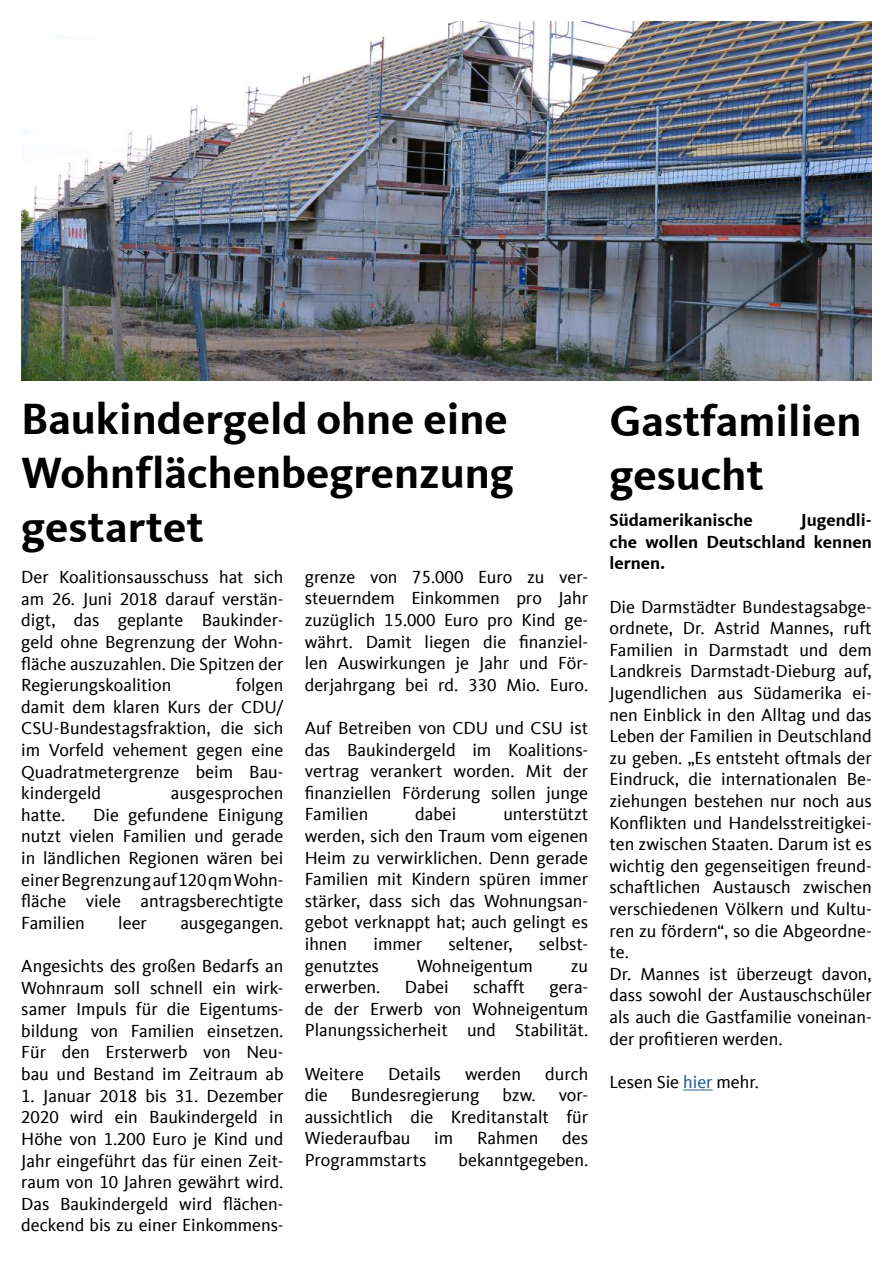
<style>
.page{position:relative;width:893px;height:1263px;background:#fff}
.page>*{position:absolute;margin:0;border:0;box-sizing:border-box;transform-origin:0 0}
.t1{font:700 45px/54px "CDU Kievit Tab";color:#000}
.t2{font:18px/21.6px "CDU Kievit Tab";color:#000;text-align:justify}
.t3{font:700 18px/21.6px "CDU Kievit Tab";color:#000;text-align:justify}
.s1{color:#275b9b}
</style>
<div class="page">
<img style="left:21px;top:21px;width:851px;height:360px">
<hr style="left:683px;top:1090px;width:30px;height:1px;background:#275b9b">
<h1 class="t1" style="left:21px;top:392px;width:494px">Baukindergeld ohne eine<br>Wohnflächenbegrenzung gestartet</h1>
<p class="t2" style="left:21px;top:567px;width:264px">Der Koalitionsausschuss hat sich am 26. Juni 2018 darauf verstän&shy;digt, das geplante Baukinder&shy;geld ohne Begrenzung der Wohn&shy;fläche auszuzahlen. Die Spitzen der Regierungskoalition</p>
<p class="t2" style="left:305px;top:566px;width:285px">grenze von 75.000 Euro zu ver&shy;steuerndem Einkommen pro Jahr zuzüglich 15.000 Euro pro Kind ge&shy;währt. Damit liegen die finanziel&shy;len Auswirkungen je Jahr und För&shy;derjahrgang bei rd. 330 Mio. Euro.</p>
<p class="t2" style="left:305px;top:717px;width:285px">Auf Betreiben von CDU und CSU ist das Baukindergeld im Koalitions&shy;vertrag verankert worden. Mit der finanziellen Förderung sollen junge Familien</p>
<p class="t2" style="left:21px;top:675px;width:264px;text-indent:215px">folgen damit dem klaren Kurs der CDU/ CSU-Bundestagsfraktion, die sich im Vorfeld vehement gegen eine Quadratmetergrenze beim Bau&shy;kindergeld</p>
<p class="t2" style="left:171px;top:783px;width:114px">ausgesprochen</p>
<p class="t2" style="left:415px;top:804px;width:43px">dabei</p>
<p class="t2" style="left:21px;top:804px;width:264px;text-indent:72px">Die gefundene Einigung nutzt vielen Familien und gerade in ländlichen Regionen wären bei einer Begrenzung auf 120 qm Wohn&shy;fläche viele antragsberechtigte Familien</p>
<p class="t2" style="left:21px;top:804px;width:45px">hatte.</p>
<p class="t2" style="left:305px;top:804px;width:285px;text-indent:199px">unterstützt werden, sich den Traum vom eigenen Heim zu verwirklichen. Denn gerade Familien mit Kindern spüren immer stärker, dass sich das Wohnungsan&shy;gebot verknappt hat; auch gelingt es ihnen</p>
<p class="t2" style="left:118px;top:912px;width:30px">leer</p>
<p class="t2" style="left:180px;top:912px;width:105px">ausgegangen.</p>
<p class="t2" style="left:21px;top:955px;width:264px">Angesichts des großen Bedarfs an Wohnraum soll schnell ein wirk&shy;samer Impuls für die Eigentums&shy;bildung von Familien einsetzen.<br>Für den Ersterwerb von Neu&shy;bau und Bestand im Zeitraum ab</p>
<p class="t2" style="left:21px;top:1085px;width:264px">1. Januar 2018 bis 31. Dezember 2020 wird ein Baukindergeld in Höhe von 1.200 Euro je Kind und Jahr eingeführt das für einen Zeit&shy;raum von 10 Jahren gewährt wird.<br>Das Baukindergeld wird flächen&shy;deckend bis zu einer Einkommens-</p>
<p class="t2" style="left:373px;top:933px;width:50px">immer</p>
<p class="t2" style="left:448px;top:933px;width:66px">seltener,</p>
<p class="t2" style="left:539px;top:933px;width:51px">selbst-</p>
<p class="t2" style="left:305px;top:955px;width:76px">genutztes</p>
<p class="t2" style="left:417px;top:955px;width:117px">Wohneigentum</p>
<p class="t2" style="left:571px;top:955px;width:19px">zu</p>
<p class="t2" style="left:305px;top:976px;width:77px">erwerben.</p>
<p class="t2" style="left:405px;top:976px;width:45px">Dabei</p>
<p class="t2" style="left:473px;top:976px;width:53px">schafft</p>
<p class="t2" style="left:305px;top:976px;width:285px;text-indent:245px">gera&shy;de der Erwerb von Wohneigentum Planungssicherheit und Stabilität.</p>
<p class="t2" style="left:305px;top:1063px;width:61px">Weitere</p>
<p class="t2" style="left:388px;top:1063px;width:54px">Details</p>
<p class="t2" style="left:465px;top:1063px;width:58px">werden</p>
<p class="t2" style="left:545px;top:1063px;width:45px">durch</p>
<p class="t2" style="left:305px;top:1084px;width:25px">die</p>
<p class="t2" style="left:351px;top:1084px;width:130px">Bundesregierung</p>
<p class="t2" style="left:502px;top:1084px;width:35px">bzw.</p>
<p class="t2" style="left:305px;top:1084px;width:285px;text-indent:254px">vor&shy;aussichtlich die Kreditanstalt für Wiederaufbau</p>
<p class="t2" style="left:434px;top:1128px;width:20px">im</p>
<p class="t2" style="left:477px;top:1128px;width:63px">Rahmen</p>
<p class="t2" style="left:562px;top:1128px;width:27px">des</p>
<p class="t2" style="left:305px;top:1149px;width:123px">Programmstarts</p>
<p class="t2" style="left:459px;top:1149px;width:131px">bekanntgegeben.</p>
<h1 class="t1" style="left:609px;top:394px;width:254px">Gastfamilien gesucht</h1>
<p class="t3" style="left:609px;top:509px;width:145px">Südamerikanische</p>
<p class="t3" style="left:609px;top:509px;width:264px;text-indent:191px">Jugendli&shy;che wollen Deutschland kennen lernen.</p>
<p class="t2" style="left:609px;top:596px;width:264px;text-align:left">Die Darmstädter Bundestagsabge&shy;ordnete, Dr. Astrid Mannes, ruft<br>Familien in Darmstadt und dem<br>Landkreis Darmstadt-Dieburg auf,<br>Jugendlichen aus Südamerika ei&shy;nen Einblick in den Alltag und das<br>Leben der Familien in Deutschland zu geben. „Es entsteht oftmals der<br>Eindruck, die internationalen Be&shy;ziehungen bestehen nur noch aus<br>Konflikten und Handelsstreitigkei&shy;ten zwischen Staaten. Darum ist es wichtig den gegenseitigen freund&shy;schaftlichen Austausch zwischen verschiedenen Völkern und Kultu&shy;ren zu fördern“, so die Abgeordne&shy;te.<br>Dr. Mannes ist überzeugt davon, dass sowohl der Austauschschüler als auch die Gastfamilie voneinan&shy;der profitieren werden.</p>
<p class="t2" style="left:609px;top:1071px;width:151px">Lesen Sie <span class="s1">hier</span> mehr.</p>
</div>
